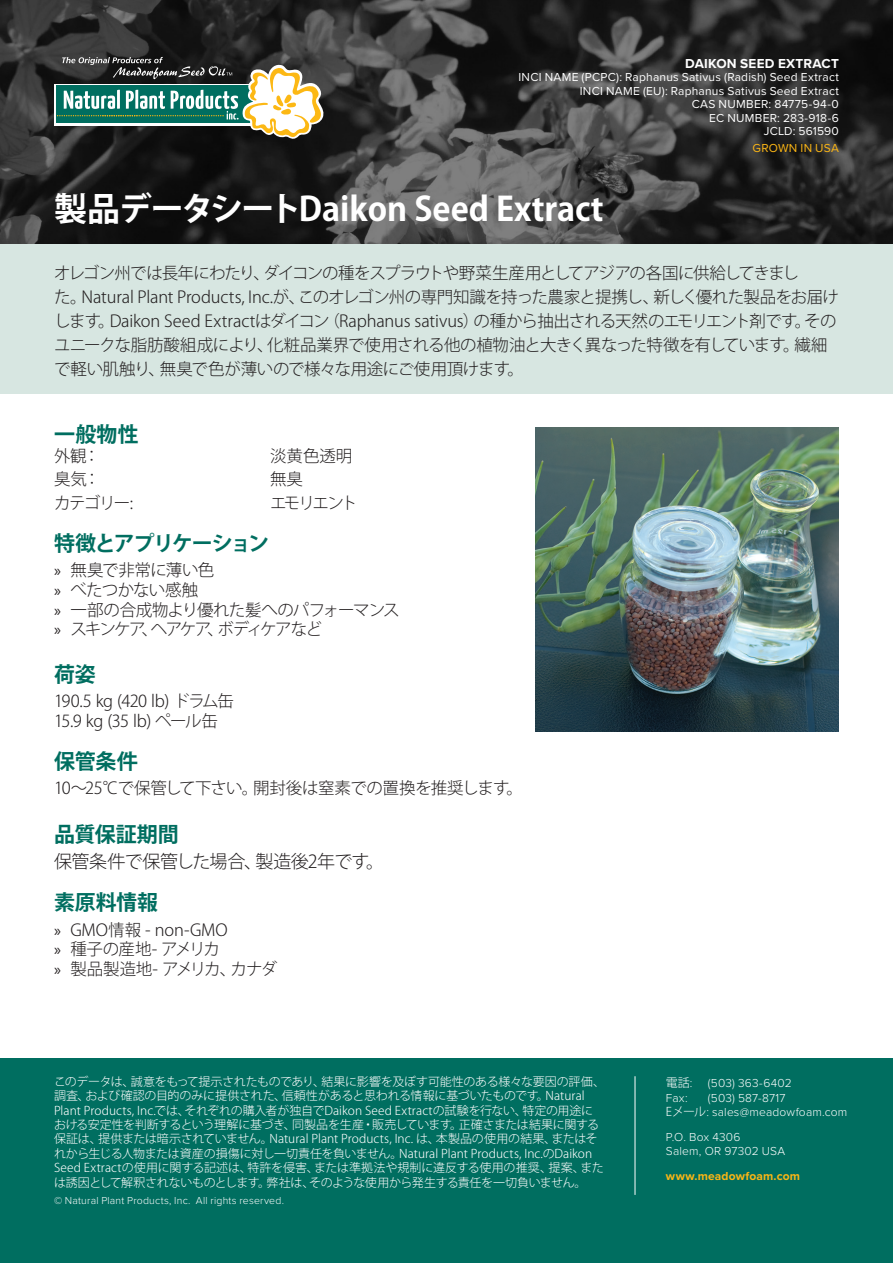
<style>
.page{position:relative;width:893px;height:1263px;background:#fff}
.page>*{position:absolute;margin:0;border:0;box-sizing:border-box;transform-origin:0 0}
.t1{font:700 33px "Koz Go Pr 6 N";color:#fff}
.text_header_underlin{font:700 21px "Koz Go Pr 6 N";letter-spacing:-.015em;color:#006e60}
.text_header_underlin-2{font:700 21px "Koz Go Pr 6 N";letter-spacing:-.07em;color:#006e60}
.body_tab_at_12p{font:700 21px "Koz Go Pr 6 N";color:#006e60}
.body_tab_at_12p-2{font:300 18px "Koz Go Pr 6 N";letter-spacing:-.03em;color:#231f20}
.body_tab_at_12p-3{font:300 16.5px/24px "Koz Go Pr 6 N";letter-spacing:-.035em;color:#231f20}
.body_tab_at_12p-4{font:300 16.5px "Koz Go Pr 6 N";letter-spacing:-.095em;color:#231f20}
.body_tab_at_12p-5{font:300 16.5px "Koz Go Pr 6 N";letter-spacing:-.065em;color:#231f20}
.body_tab_at_12p-6{font:300 16.5px "Koz Go Pr 6 N";letter-spacing:-.005em;color:#231f20}
.t2{font:700 13.5px "Proxima Nova";letter-spacing:.015em;color:#fff}
.t3{font:300 12px/14.4px "Koz Go Pr 6 N";letter-spacing:-.01em;color:#fff}
.t4{font:12px/13.5px "Proxima Nova";letter-spacing:.02em;color:#fff;text-align:right}
.t5{font:300 12px/14.4px "Proxima Nova";letter-spacing:.015em;color:#fff}
.t6{font:700 12px "Proxima Nova";letter-spacing:.015em;color:#fcb615}
.t7{font:12px "Proxima Nova";letter-spacing:.015em;color:#fcb615}
.t8{font:300 10.5px "Proxima Nova";letter-spacing:.02em;color:#fff}
.s1{font-family:"Myriad Pro";font-weight:400}
.s2{font-family:"Proxima Nova"}
.s3{font-family:"Koz Go Pr 6 N"}
</style>
<div class="page">
<img style="left:0;top:0;width:893px;height:244px">
<svg style="left:57px;top:57px;width:268px;height:82px"></svg>
<div style="left:0;top:1058px;width:893px;height:205px;background:#006e60"></div>
<hr style="left:635px;top:1076px;width:1px;height:119px;background:#fff">
<div style="left:0;top:244px;width:893px;height:149px;background:#d7e6e1"></div>
<img style="left:535px;top:428px;width:304px;height:303px">
<p class="t2" style="left:685px;top:53px;width:155px">DAIKON SEED EXTRACT</p>
<p class="t4" style="left:518px;top:70px;width:322px">INCI NAME (PCPC): Raphanus Sativus (Radish) Seed Extract<br>INCI NAME (EU): Raphanus Sativus Seed Extract<br>CAS NUMBER: 84775-94-0<br>EC NUMBER: 283-918-6<br>JCLD: 561590</p>
<p class="t7" style="left:752px;top:139px;width:88px">GROWN IN USA</p>
<h1 class="t1" style="left:54px;top:191px;width:551px">製品データシートDaikon Seed Extract</h1>
<p class="body_tab_at_12p-3" style="left:54px;top:261px;width:786px">オレゴン州では⻑年にわたり、ダイコンの種をスプラウトや野菜生産用としてアジアの各国に供給してきまし<br>た。Natural Plant Products, Inc.が、このオレゴン州の専門知識を持った農家と提携し、新しく優れた製品をお届けします。Daikon Seed Extractはダイコン（Raphanus sativus）の種から抽出される天然のエモリエント剤です。そのユニークな脂肪酸組成により、化粧品業界で使用される他の植物油と大きく異なった特徴を有しています。繊細で軽い肌触り、無臭で色が薄いので様々な用途にご使用頂けます。</p>
<p class="body_tab_at_12p" style="left:54px;top:423px;width:86px">⼀般物性</p>
<p class="body_tab_at_12p-3" style="left:54px;top:444px;width:48px">外観：</p>
<p class="body_tab_at_12p-3" style="left:270px;top:444px;width:84px">淡⻩色透明</p>
<p class="body_tab_at_12p-3" style="left:54px;top:467px;width:48px">臭気：</p>
<p class="body_tab_at_12p-3" style="left:270px;top:467px;width:35px">無臭</p>
<p class="body_tab_at_12p-3" style="left:54px;top:491px;width:81px">カテゴリー:</p>
<p class="body_tab_at_12p-3" style="left:270px;top:491px;width:89px">エモリエント</p>
<p class="text_header_underlin-2" style="left:54px;top:531px;width:217px">特徴とアプリケーション</p>
<p class="body_tab_at_12p-3" style="left:54px;top:558px;width:162px"><span class="s1">»</span> 無臭で非常に薄い色</p>
<p class="body_tab_at_12p-3" style="left:54px;top:578px;width:146px"><span class="s1">»</span> べたつかない感触</p>
<p class="body_tab_at_12p-3" style="left:54px;top:598px;width:347px"><span class="s1">»</span> ⼀部の合成物より優れた髪へのパフォーマンス</p>
<p class="body_tab_at_12p-4" style="left:54px;top:620px;width:270px"><span class="s1">»</span> スキンケア、ヘアケア、ボディケアなど</p>
<p class="text_header_underlin" style="left:54px;top:663px;width:43px">荷姿</p>
<p class="body_tab_at_12p-3" style="left:54px;top:690px;width:182px">190.5 kg (420 lb) ドラム缶</p>
<p class="body_tab_at_12p-3" style="left:54px;top:709px;width:166px">15.9 kg (35 lb) ペール缶</p>
<p class="text_header_underlin" style="left:54px;top:750px;width:85px">保管条件</p>
<p class="body_tab_at_12p-3" style="left:54px;top:777px;width:471px">10〜25℃で保管して下さい。開封後は窒素での置換を推奨します。</p>
<p class="text_header_underlin" style="left:54px;top:822px;width:126px">品質保証期間</p>
<p class="body_tab_at_12p-2" style="left:54px;top:852px;width:332px">保管条件で保管した場合、製造後2年です。</p>
<p class="text_header_underlin" style="left:54px;top:891px;width:106px">素原料情報</p>
<p class="body_tab_at_12p-6" style="left:54px;top:920px;width:175px"><span class="s1">»</span> GMO情報 - non-GMO</p>
<p class="body_tab_at_12p-3" style="left:54px;top:938px;width:167px"><span class="s1">»</span> 種⼦の産地- アメリカ</p>
<p class="body_tab_at_12p-5" style="left:54px;top:960px;width:225px"><span class="s1">»</span> 製品製造地- アメリカ、カナダ</p>
<p class="t3" style="left:54px;top:1074px;width:553px">このデータは、誠意をもって提示されたものであり、結果に影響を及ぼす可能性のある様々な要因の評価、調査、および確認の目的のみに提供された、信頼性があると思われる情報に基づいたものです。Natural Plant Products, Inc.では、それぞれの購入者が独自でDaikon Seed Extractの試験を行ない、特定の用途における安定性を判断するという理解に基づき、同製品を生産・販売しています。正確さまたは結果に関する保証は、提供または暗示されていません。Natural Plant Products, Inc. は、本製品の使用の結果、またはそれから生じる人物または資産の損傷に対し一切責任を負いません。Natural Plant Products, Inc.のDaikon Seed Extractの使用に関する記述は、特許を侵害、または準拠法や規制に違反する使用の推奨、提案、または誘因として解釈されないものとします。弊社は、そのような使用から発生する責任を一切負いません。</p>
<p class="t8" style="left:54px;top:1195px;width:232px">© Natural Plant Products, Inc. All rights reserved.</p>
<p class="t3" style="left:666px;top:1076px;width:28px">電話<span class="s2">:</span></p>
<p class="t5" style="left:708px;top:1076px;width:85px">(503) 363-6402</p>
<p class="t5" style="left:666px;top:1091px;width:23px">Fax:</p>
<p class="t5" style="left:666px;top:1091px;width:183px;text-indent:42px">(503) 587-8717<br><span class="s3">Eメール</span>: sales@meadowfoam.com</p>
<p class="t5" style="left:666px;top:1130px;width:121px">P.O. Box 4306<br>Salem, OR 97302 USA</p>
<p class="t6" style="left:666px;top:1167px;width:136px">www.meadowfoam.com</p>
</div>
